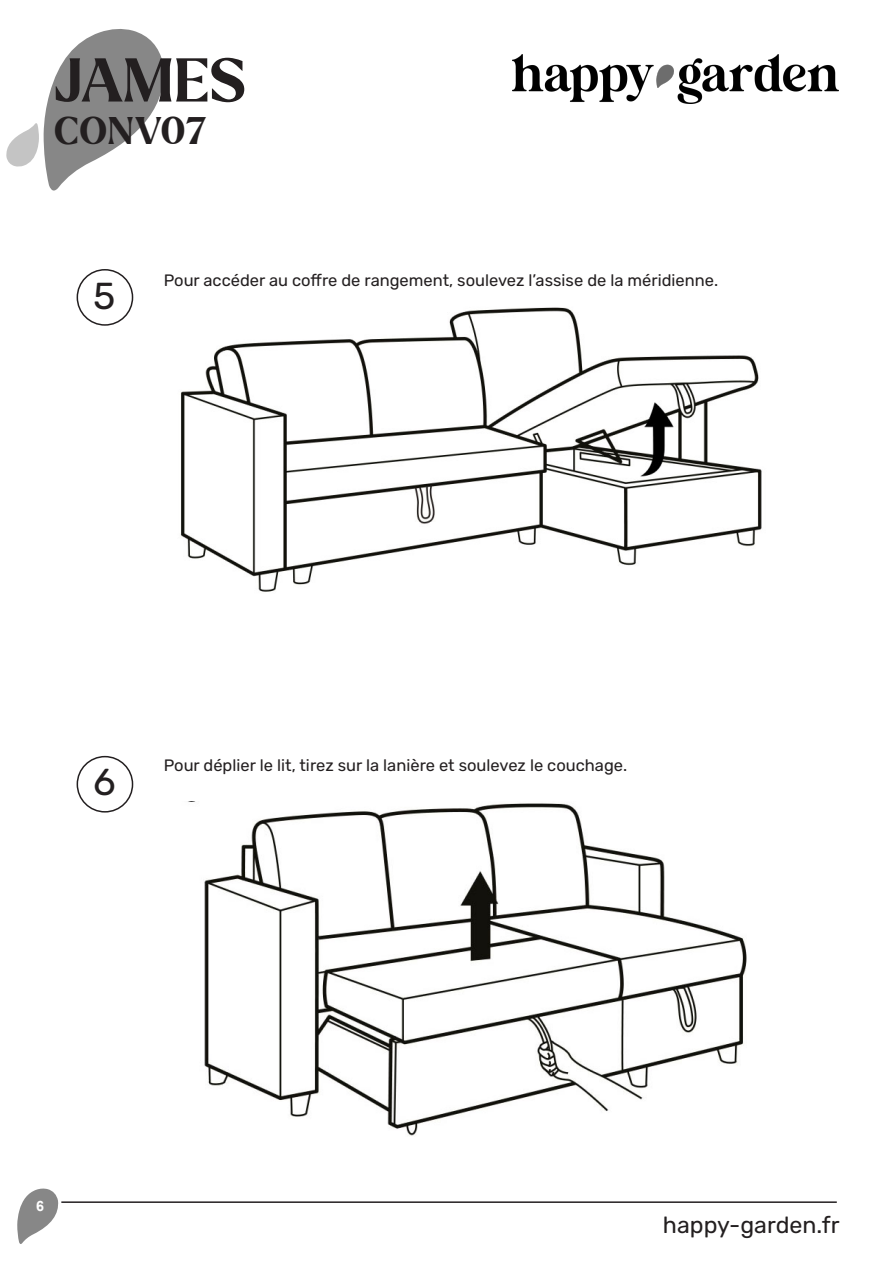
<style>
.page{position:relative;width:893px;height:1263px;background:#fff}
.page>*{position:absolute;margin:0;border:0;box-sizing:border-box;transform-origin:0 0}
.t1{font:700 60px "Larken";color:#231f20}
.t2{font:700 37.5px "Larken";letter-spacing:.005em;color:#231f20}
.P5_Montage_-_Etapes{font:300 37.5px "Rubik";color:#231f20}
.t3{font:300 23.25px "Rubik";color:#231f20}
.table_des_matières{font:300 16.5px "Rubik";color:#231f20}
.t4{font:700 14.25px "Arial";color:#fff}
</style>
<div class="page">
<svg style="left:17px;top:1188px;width:42px;height:56px"></svg>
<svg style="left:6px;top:29px;width:158px;height:162px"></svg>
<img style="left:512px;top:54px;width:327px;height:49px">
<hr style="left:61px;top:1201px;width:776px;height:2px;background:#231f20">
<img style="left:110px;top:290px;width:652px;height:302px">
<img style="left:82px;top:801px;width:665px;height:335px">
<div style="left:77px;top:269px;width:56px;height:57px;border:2px solid #231f20;border-radius:50%"></div>
<div style="left:77px;top:756px;width:56px;height:56px;border:2px solid #231f20;border-radius:50%"></div>
<p class="t1" style="left:54px;top:41px;width:194px">JAMES</p>
<p class="t2" style="left:54px;top:106px;width:154px">CONV07</p>
<p class="P5_Montage_-_Etapes" style="left:93px;top:275px;width:24px">5</p>
<p class="table_des_matières" style="left:164px;top:271px;width:556px">Pour accéder au coffre de rangement, soulevez l’assise de la méridienne.</p>
<p class="P5_Montage_-_Etapes" style="left:93px;top:761px;width:24px">6</p>
<p class="table_des_matières" style="left:164px;top:756px;width:465px">Pour déplier le lit, tirez sur la lanière et soulevez le couchage.</p>
<p class="t4" style="left:36px;top:1195px;width:9px">6</p>
<h3 class="t3" style="left:663px;top:1212px;width:178px">happy-garden.fr</h3>
</div>
